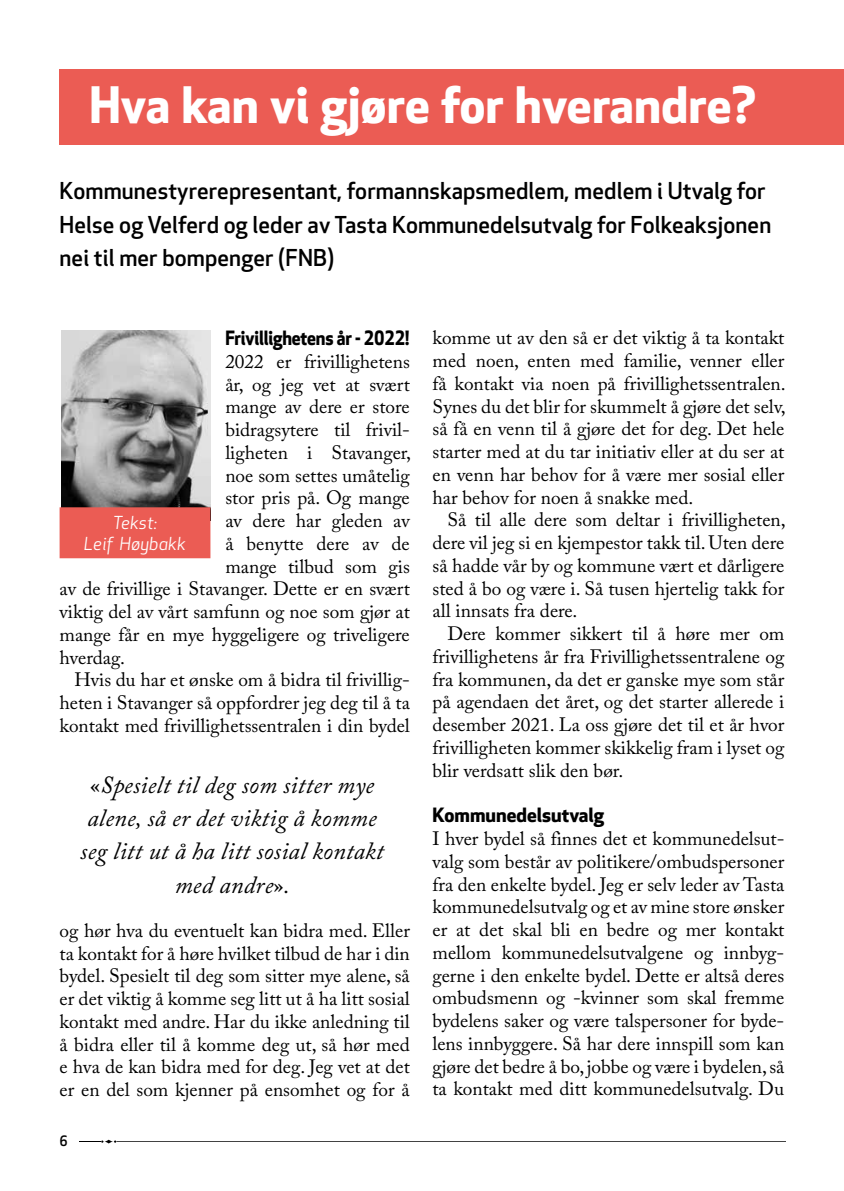
<style>
.page{position:relative;width:844px;height:1191px;background:#fff}
.page>*{position:absolute;margin:0;border:0;box-sizing:border-box;transform-origin:0 0}
.t1{font:49px "Apex New PS Bold Tabular";letter-spacing:.005em;color:#fff}
.t2{font:italic 24.5px/33.2px "Adobe Caslon Pro";letter-spacing:.01em;color:#000;text-align:center}
.t3{font:22.75px/33.2px "Apex New PS Medium Tabular";letter-spacing:.005em;color:#000}
.t4{font:19.25px/22.8px "Adobe Caslon Pro";color:#000;text-align:justify}
.t5{font:19.25px "Apex New PS Bold Tabular";letter-spacing:-.01em;color:#000;scale:.91 1}
.t6{font:19.25px "Apex New PS Bold Tabular";letter-spacing:-.01em;color:#000}
.t7{font:17.5px/21px "Apex New PS Book Italic Tabular";letter-spacing:.005em;color:#fff;text-align:center}
.t8{font:14px "Apex New PS Medium Tabular";color:#000}
.s1{font-style:normal}
</style>
<div class="page">
<div style="left:60px;top:69px;width:783px;height:76px;background:#eb5c54"></div>
<svg style="left:79px;top:1139px;width:37px;height:4px"></svg>
<hr style="left:116px;top:1141px;width:669px;height:1px;background:#000">
<img style="left:62px;top:330px;width:148px;height:177px">
<div style="left:60px;top:507px;width:150px;height:51px;background:#eb5c54"></div>
<h1 class="t1" style="left:89px;top:76px;width:667px">Hva kan vi gjøre for hverandre?</h1>
<p class="t3" style="left:60px;top:175px;width:713px">Kommunestyrerepresentant, formannskapsmedlem, medlem i Utvalg for<br>Helse og Velferd og leder av Tasta Kommunedelsutvalg for Folkeaksjonen nei til mer bompenger (FNB)</p>
<p class="t5" style="left:225px;top:327px;width:204px">Frivillighetens år - 2022!</p>
<p class="t4" style="left:225px;top:350px;width:186px">2022 er frivillighetens</p>
<p class="t4" style="left:225px;top:372px;width:186px">år, og jeg vet at svært</p>
<p class="t4" style="left:225px;top:395px;width:186px">mange av dere er store</p>
<p class="t4" style="left:225px;top:418px;width:186px">bidragsytere til frivil-</p>
<p class="t4" style="left:225px;top:441px;width:187px">ligheten i Stavanger,</p>
<p class="t4" style="left:225px;top:463px;width:186px">noe som settes umåtelig</p>
<p class="t4" style="left:225px;top:486px;width:186px">stor pris på. Og mange</p>
<p class="t4" style="left:225px;top:509px;width:186px">av dere har gleden av</p>
<p class="t4" style="left:225px;top:532px;width:186px">å benytte dere av de</p>
<p class="t4" style="left:225px;top:554px;width:186px">mange tilbud som gis</p>
<p class="t4" style="left:60px;top:577px;width:351px">av de frivillige i Stavanger. Dette er en svært</p>
<p class="t4" style="left:60px;top:600px;width:351px">viktig del av vårt samfunn og noe som gjør at</p>
<p class="t4" style="left:60px;top:623px;width:351px">mange får en mye hyggeligere og triveligere</p>
<p class="t4" style="left:60px;top:645px;width:67px">hverdag.</p>
<p class="t4" style="left:74px;top:668px;width:337px">Hvis du har et ønske om å bidra til frivillig-</p>
<p class="t4" style="left:60px;top:691px;width:352px">heten i Stavanger så oppfordrer jeg deg til å ta</p>
<p class="t4" style="left:60px;top:714px;width:352px">kontakt med frivillighetssentralen i din bydel</p>
<p class="t7" style="left:84px;top:512px;width:103px">Tekst:<br>Leif Høybakk</p>
<p class="t2" style="left:80px;top:767px;width:305px"><span class="s1">«</span>Spesielt til deg som sitter mye alene, så er det viktig å komme seg litt ut å ha litt sosial kontakt med andre<span class="s1">»</span>.</p>
<p class="t4" style="left:60px;top:918px;width:352px">og hør hva du eventuelt kan bidra med. Eller ta kontakt for å høre hvilket tilbud de har i din bydel. Spesielt til deg som sitter mye alene, så er det viktig å komme seg litt ut å ha litt sosial kontakt med andre. Har du ikke anledning til å bidra eller til å komme deg ut, så hør med e hva de kan bidra med for deg. Jeg vet at det er en del som kjenner på ensomhet og for å</p>
<p class="t8" style="left:60px;top:1132px;width:10px">6</p>
<p class="t4" style="left:432px;top:326px;width:355px">komme ut av den så er det viktig å ta kontakt med noen, enten med familie, venner eller få kontakt via noen på frivillighetssentralen.<br>Synes du det blir for skummelt å gjøre det selv, så få en venn til å gjøre det for deg. Det hele starter med at du tar initiativ eller at du ser at en venn har behov for å være mer sosial eller har behov for noen å snakke med.</p>
<p class="t4" style="left:432px;top:508px;width:354px;text-indent:15px">Så til alle dere som deltar i frivilligheten, dere vil jeg si en kjempestor takk til. Uten dere så hadde vår by og kommune vært et dårligere sted å bo og være i. Så tusen hjertelig takk for all innsats fra dere.</p>
<p class="t4" style="left:432px;top:622px;width:353px;text-indent:15px">Dere kommer sikkert til å høre mer om frivillighetens år fra Frivillighetssentralene og fra kommunen, da det er ganske mye som står på agendaen det året, og det starter allerede i desember 2021. La oss gjøre det til et år hvor frivilligheten kommer skikkelig fram i lyset og blir verdsatt slik den bør.</p>
<p class="t6" style="left:432px;top:804px;width:173px">Kommunedelsutvalg</p>
<p class="t4" style="left:432px;top:827px;width:353px">I hver bydel så finnes det et kommunedelsut&shy;valg som består av politikere/ombudspersoner fra den enkelte bydel. Jeg er selv leder av Tasta kommunedelsutvalg og et av mine store ønsker er at det skal bli en bedre og mer kontakt mellom kommunedelsutvalgene og innbyg&shy;gerne i den enkelte bydel. Dette er altså deres ombudsmenn og -kvinner som skal fremme bydelens saker og være talspersoner for byde&shy;lens innbyggere. Så har dere innspill som kan gjøre det bedre å bo, jobbe og være i bydelen, så ta kontakt med ditt kommunedelsutvalg. Du</p>
</div>
